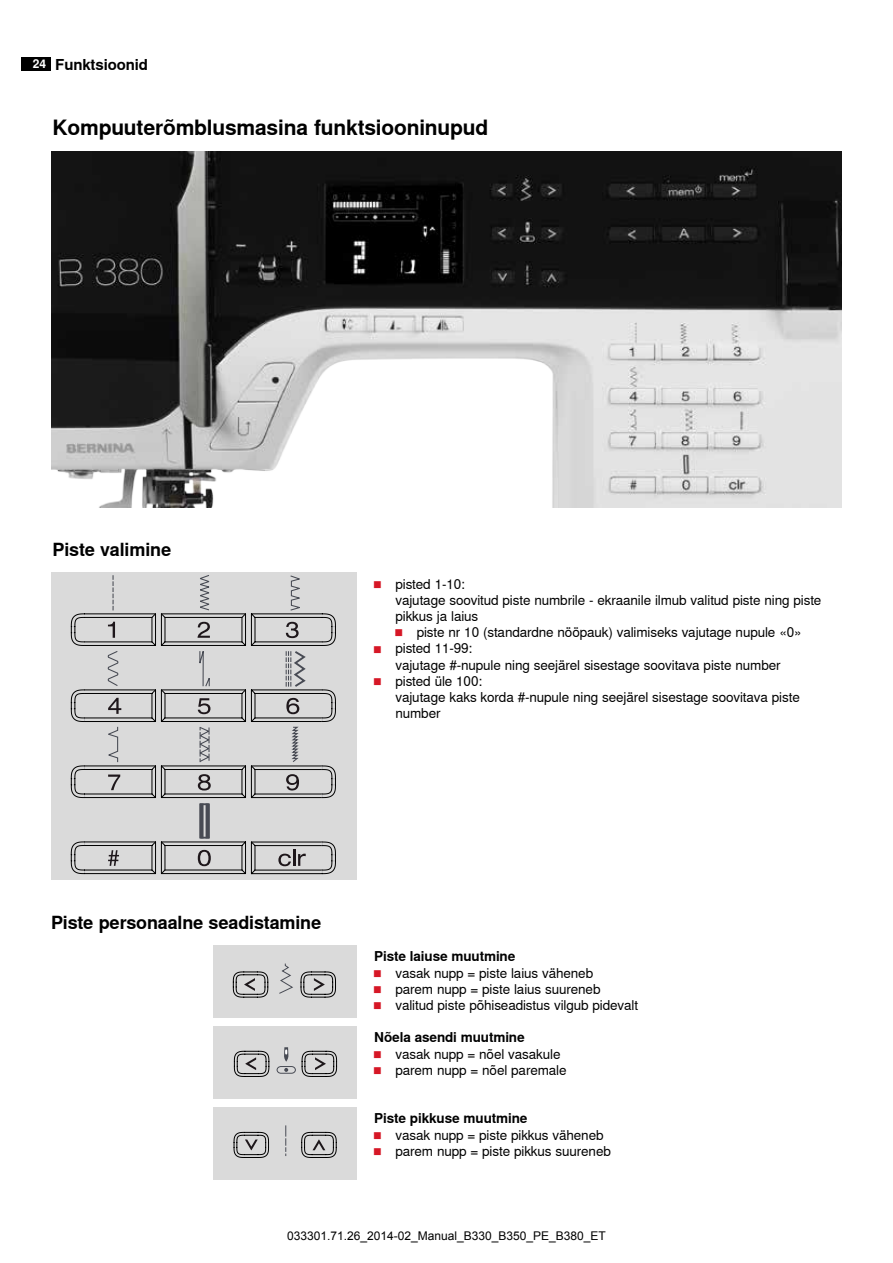
<style>
.page{position:relative;width:893px;height:1263px;background:#fff}
.page>*{position:absolute;margin:0;border:0;box-sizing:border-box;transform-origin:0 0}
.t1{font:700 21px "Nimbus Sans Global";letter-spacing:-.01em;color:#000}
.t2{font:700 18px "Nimbus Sans Global";letter-spacing:-.01em;color:#000}
.t3{font:700 15px "Nimbus Sans Global";letter-spacing:-.01em;color:#000}
.t4{font:13.5px/16.2px "Nimbus Sans Global";letter-spacing:-.01em;color:#000}
.t5{font:12px "Arial";color:#000}
.s1{font-size:12px;color:#fff}
.s2{font-weight:700;font-size:6.75px;color:#d61726}
.s3{font-weight:700}
</style>
<div class="page">
<div style="left:21px;top:57px;width:30px;height:13px;background:#000"></div>
<svg style="left:213px;top:945px;width:144px;height:72px;background:#cecece"></svg>
<svg style="left:213px;top:1026px;width:144px;height:72px;background:#cecece"></svg>
<div style="left:213px;top:1107px;width:144px;height:72px;background:#dadada"></div>
<svg style="left:233px;top:1125px;width:104px;height:32px"></svg>
<div style="left:51px;top:572px;width:306px;height:308px;background:#dadada"></div>
<svg style="left:71px;top:613px;width:265px;height:261px"></svg>
<svg style="left:108px;top:850px;width:11px;height:16px"></svg>
<svg style="left:198px;top:850px;width:13px;height:16px"></svg>
<svg style="left:278px;top:850px;width:28px;height:16px"></svg>
<svg style="left:206px;top:803px;width:4px;height:35px"></svg>
<div style="left:199px;top:803px;width:5px;height:35px;background:#484b54"></div>
<svg style="left:200px;top:803px;width:9px;height:2px"></svg>
<svg style="left:84px;top:575px;width:239px;height:222px"></svg>
<img style="left:51px;top:151px;width:791px;height:357px">
<p class="t3" style="left:33px;top:56px;width:116px"><span class="s1">24</span> Funktsioonid</p>
<h1 class="t1" style="left:53px;top:115px;width:437px">Kompuuterõmblusmasina funktsiooninupud</h1>
<h2 class="t2" style="left:53px;top:539px;width:120px">Piste valimine</h2>
<p class="t4" style="left:374px;top:576px;width:92px"><span class="s2">█</span> pisted 1-10:</p>
<p class="t4" style="left:395px;top:592px;width:427px">vajutage soovitud piste numbrile - ekraanile ilmub valitud piste ning piste</p>
<p class="t4" style="left:395px;top:608px;width:84px">pikkus ja laius</p>
<p class="t4" style="left:395px;top:624px;width:408px"><span class="s2">█</span> piste nr 10 (standardne nööpauk) valimiseks vajutage nupule «0»</p>
<p class="t4" style="left:374px;top:641px;width:100px"><span class="s2">█</span> pisted 11-99:</p>
<p class="t4" style="left:395px;top:657px;width:387px">vajutage #-nupule ning seejärel sisestage soovitava piste number</p>
<p class="t4" style="left:374px;top:673px;width:109px"><span class="s2">█</span> pisted üle 100:</p>
<p class="t4" style="left:395px;top:689px;width:406px">vajutage kaks korda #-nupule ning seejärel sisestage soovitava piste</p>
<p class="t4" style="left:395px;top:705px;width:47px">number</p>
<h2 class="t2" style="left:51px;top:912px;width:272px">Piste personaalne seadistamine</h2>
<p class="t4" style="left:374px;top:948px;width:265px"><span class="s3">Piste laiuse muutmine<br></span><span class="s2">█</span> vasak nupp = piste laius väheneb<br><span class="s2">█</span> parem nupp = piste laius suureneb<br><span class="s2">█</span> valitud piste põhiseadistus vilgub pidevalt</p>
<p class="t4" style="left:374px;top:1029px;width:194px"><span class="s3">Nõela asendi muutmine<br></span><span class="s2">█</span> vasak nupp = nõel vasakule <span class="s2">█</span> parem nupp = nõel paremale</p>
<p class="t4" style="left:374px;top:1110px;width:238px"><span class="s3">Piste pikkuse muutmine<br></span><span class="s2">█</span> vasak nupp = piste pikkus väheneb <span class="s2">█</span> parem nupp = piste pikkus suureneb</p>
<p class="t5" style="left:287px;top:1227px;width:320px">033301.71.26_2014-02_Manual_B330_B350_PE_B380_ET</p>
</div>
